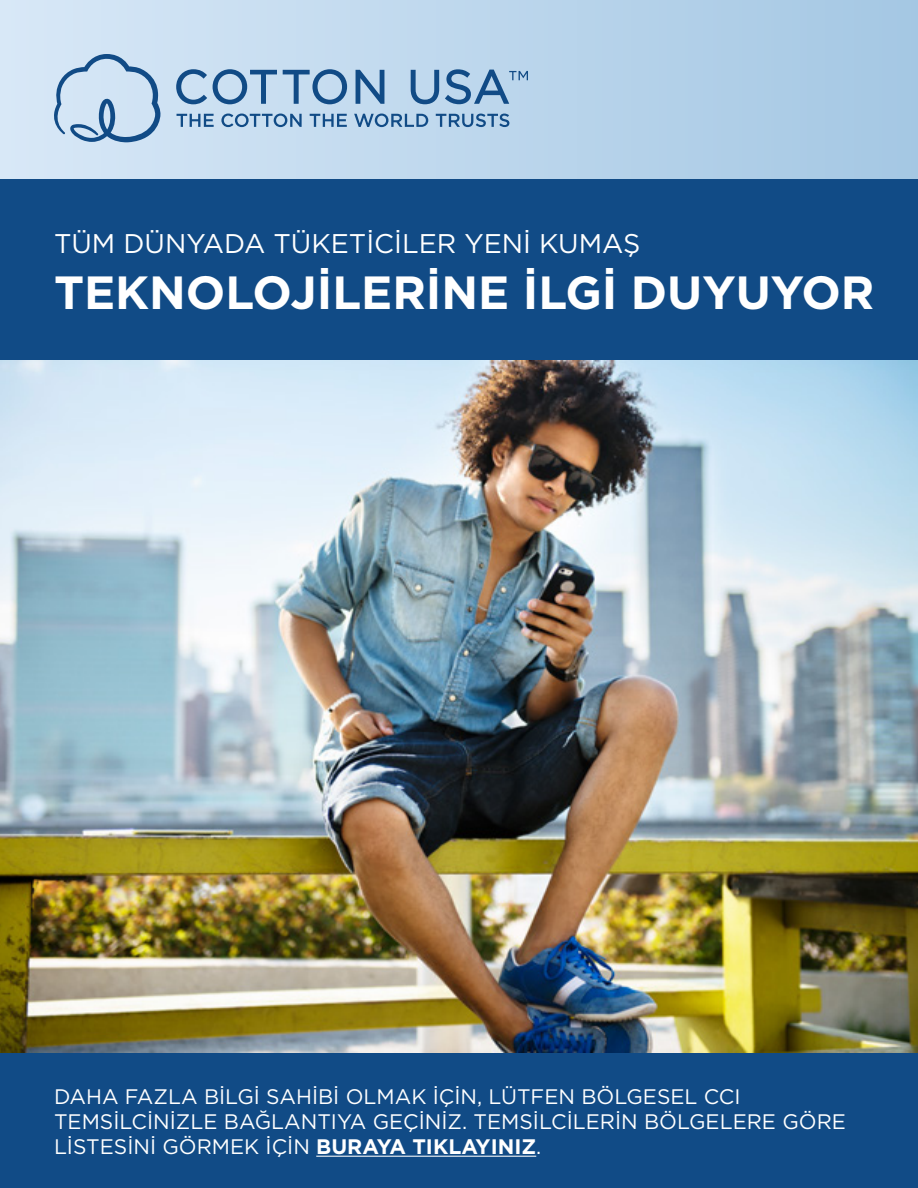
<style>
.page{position:relative;width:918px;height:1188px;background:#fff}
.page>*{position:absolute;margin:0;border:0;box-sizing:border-box;transform-origin:0 0}
.t1{font:700 46.5px "Gotham";color:#fff}
.t2{font:27px "Gotham";color:#fff}
.t3{font:21px/25.2px "Gotham";color:#fff}
.s1{font-weight:700}
</style>
<div class="page">
<img style="left:0;top:360px;width:918px;height:693px">
<div style="left:0;top:0;width:918px;height:180px;background:linear-gradient(to right,#d8e8f7,#a4c7e3)"></div>
<div style="left:0;top:180px;width:918px;height:180px;background:#114b86"></div>
<svg style="left:47px;top:54px;width:114px;height:88px;background:#afc8e0"></svg>
<svg style="left:176px;top:69px;width:31px;height:35px"></svg>
<svg style="left:213px;top:69px;width:64px;height:35px;background:#8eaece"></svg>
<svg style="left:283px;top:69px;width:64px;height:35px;background:#8badcd"></svg>
<svg style="left:356px;top:70px;width:28px;height:34px"></svg>
<svg style="left:411px;top:70px;width:28px;height:34px"></svg>
<svg style="left:445px;top:69px;width:83px;height:35px;background:#8aaece"></svg>
<svg style="left:177px;top:114px;width:37px;height:13px"></svg>
<svg style="left:221px;top:114px;width:81px;height:13px"></svg>
<svg style="left:310px;top:114px;width:37px;height:13px"></svg>
<svg style="left:354px;top:114px;width:74px;height:13px"></svg>
<svg style="left:436px;top:114px;width:73px;height:13px"></svg>
<div style="left:0;top:1053px;width:918px;height:135px;background:#114b86"></div>
<hr style="left:316px;top:1156px;width:220px;height:1px;background:#fff">
<p class="t2" style="left:54px;top:226px;width:588px">TÜM DÜNYADA TÜKETİCİLER YENİ KUMAŞ</p>
<h1 class="t1" style="left:54px;top:261px;width:822px">TEKNOLOJİLERİNE İLGİ DUYUYOR</h1>
<p class="t3" style="left:54px;top:1083px;width:793px">DAHA FAZLA BİLGİ SAHİBİ OLMAK İÇİN, LÜTFEN BÖLGESEL CCI<br>TEMSİLCİNİZLE BAĞLANTIYA GEÇİNİZ. TEMSİLCİLERİN BÖLGELERE GÖRE<br>LİSTESİNİ GÖRMEK İÇİN <span class="s1">BURAYA TIKLAYINIZ</span>.</p>
</div>
